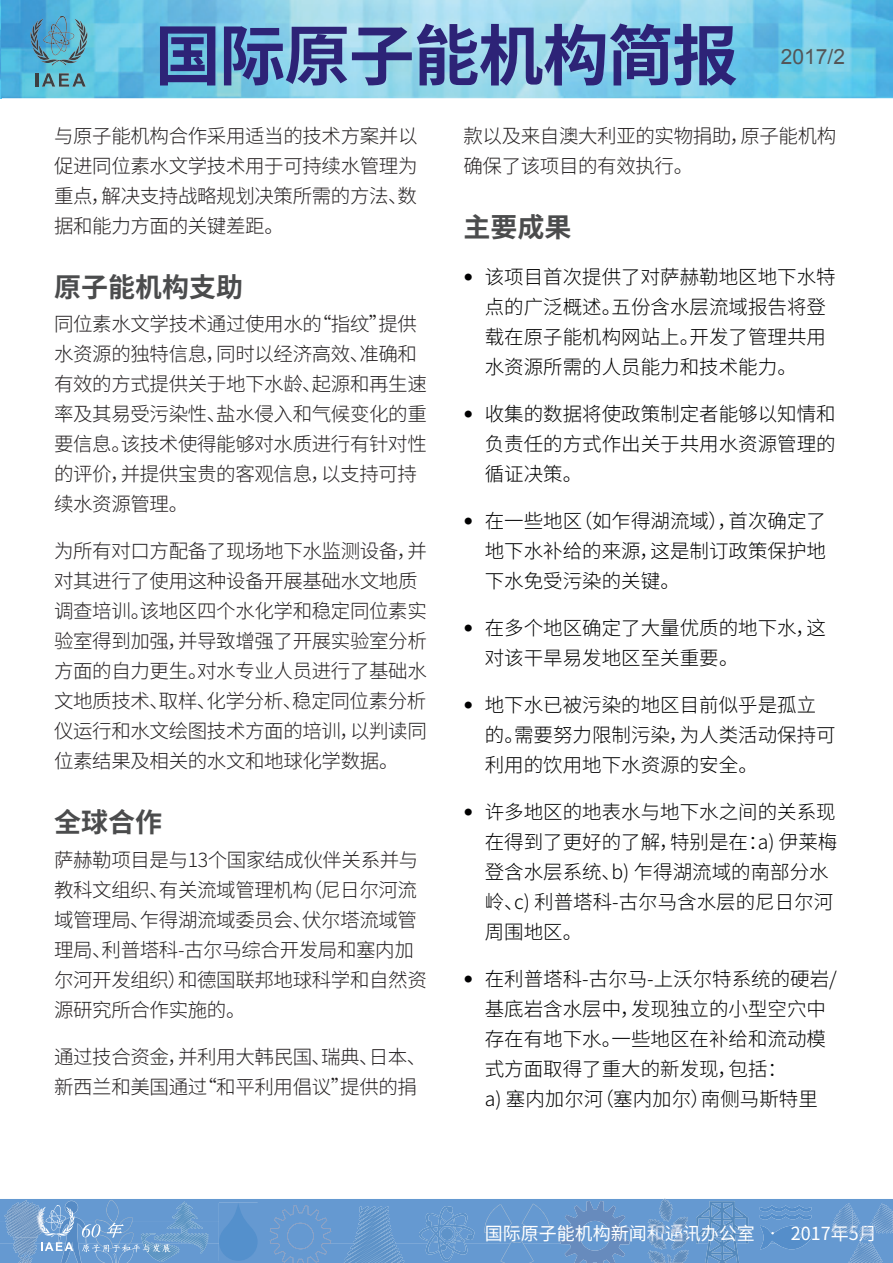
<style>
.page{position:relative;width:893px;height:1263px;background:#fff}
.page>*{position:absolute;margin:0;border:0;box-sizing:border-box;transform-origin:0 0}
.t1{font:700 66px "Noto Sans CJ Ksc";letter-spacing:-.02em;color:#2d2377}
.t2{font:700 27px "Noto Sans CJ Ksc";color:#4b4c4d}
.t3{font:21px "Arial";color:#545557}
.t4{font:300 19.5px/30px "Noto Sans CJ Ksc";letter-spacing:-.02em;color:#231f20}
.t5{font:300 19.5px/30px "Noto Sans CJ Ksc";color:#000001}
.t6{font:18px "Noto Sans CJ Ksc";color:#fff}
.s1{font-family:"Helvetica Neue";font-weight:400}
</style>
<div class="page">
<img style="left:0;top:0;width:893px;height:98px">
<svg style="left:812px;top:1202px;width:81px;height:61px;background:#699bd1"></svg>
<svg style="left:848px;top:1241px;width:35px;height:22px"></svg>
<svg style="left:30px;top:19px;width:20px;height:41px"></svg>
<svg style="left:68px;top:19px;width:19px;height:41px"></svg>
<img style="left:41px;top:59px;width:36px;height:7px">
<img style="left:43px;top:16px;width:32px;height:39px">
<svg style="left:36px;top:73px;width:2px;height:14px"></svg>
<img style="left:42px;top:73px;width:13px;height:14px">
<img style="left:59px;top:73px;width:10px;height:14px">
<img style="left:72px;top:73px;width:14px;height:14px">
<img style="left:659px;top:1198px;width:12px;height:2px">
<img style="left:871px;top:1203px;width:19px;height:30px">
<img style="left:0;top:1199px;width:32px;height:1px">
<img style="left:832px;top:1203px;width:20px;height:30px">
<svg style="left:0;top:1200px;width:812px;height:63px;background:#6a9bcf"></svg>
<h1 class="t1" style="left:155px;top:18px;width:585px">国际原子能机构简报</h1>
<p class="t3" style="left:781px;top:43px;width:66px">2017/2</p>
<p class="t4" style="left:54px;top:121px;width:365px;text-align:justify">与原子能机构合作采用适当的技术方案并以促进同位素水文学技术用于可持续水管理为重点，解决支持战略规划决策所需的方法、数据和能力方面的关键差距。</p>
<h2 class="t2" style="left:54px;top:272px;width:190px">原子能机构支助</h2>
<p class="t4" style="left:54px;top:310px;width:374px">同位素水文学技术通过使用水的“指纹”提供水资源的独特信息，同时以经济高效、准确和有效的方式提供关于地下水龄、起源和再生速率及其易受污染性、盐水侵入和气候变化的重要信息。该技术使得能够对水质进行有针对性的评价，并提供宝贵的客观信息，以支持可持续水资源管理。</p>
<p class="t4" style="left:54px;top:537px;width:374px">为所有对口方配备了现场地下水监测设备，并对其进行了使用这种设备开展基础水文地质调查培训。该地区四个水化学和稳定同位素实验室得到加强，并导致增强了开展实验室分析方面的自力更生。对水专业人员进行了基础水文地质技术、取样、化学分析、稳定同位素分析仪运行和水文绘图技术方面的培训，以判读同位素结果及相关的水文和地球化学数据。</p>
<h2 class="t2" style="left:54px;top:807px;width:109px">全球合作</h2>
<p class="t4" style="left:54px;top:845px;width:374px">萨赫勒项目是与13个国家结成伙伴关系并与教科文组织、有关流域管理机构（尼日尔河流域管理局、乍得湖流域委员会、伏尔塔流域管理局、利普塔科-古尔马综合开发局和塞内加尔河开发组织）和德国联邦地球科学和自然资源研究所合作实施的。</p>
<p class="t4" style="left:54px;top:1042px;width:374px">通过技合资金，并利用大韩民国、瑞典、日本、新西兰和美国通过“和平利用倡议”提供的捐</p>
<p class="t4" style="left:463px;top:121px;width:374px">款以及来自澳大利亚的实物捐助，原子能机构确保了该项目的有效执行。</p>
<h2 class="t2" style="left:463px;top:212px;width:109px">主要成果</h2>
<p class="t5" style="left:485px;top:263px;width:352px;text-indent:-21px"><span class="s1">•</span> 该项目首次提供了对萨赫勒地区地下水特点的广泛概述。五份含水层流域报告将登载在原子能机构网站上。开发了管理共用水资源所需的人员能力和技术能力。</p>
<p class="t5" style="left:485px;top:400px;width:352px;text-align:justify;text-indent:-21px"><span class="s1">•</span> 收集的数据将使政策制定者能够以知情和负责任的方式作出关于共用水资源管理的循证决策。</p>
<p class="t5" style="left:485px;top:507px;width:343px;text-align:justify;text-indent:-21px"><span class="s1">•</span> 在一些地区（如乍得湖流域），首次确定了地下水补给的来源，这是制订政策保护地下水免受污染的关键。</p>
<p class="t5" style="left:485px;top:614px;width:343px;text-indent:-21px"><span class="s1">•</span> 在多个地区确定了大量优质的地下水，这对该干旱易发地区至关重要。</p>
<p class="t5" style="left:485px;top:691px;width:352px;text-indent:-21px"><span class="s1">•</span> 地下水已被污染的地区目前似乎是孤立的。需要努力限制污染，为人类活动保持可利用的饮用地下水资源的安全。</p>
<p class="t5" style="left:485px;top:798px;width:354px;text-indent:-21px"><span class="s1">•</span> 许多地区的地表水与地下水之间的关系现在得到了更好的了解，特别是在：a) 伊莱梅登含水层系统、b) 乍得湖流域的南部分水岭、c) 利普塔科-古尔马含水层的尼日尔河周围地区。</p>
<p class="t5" style="left:485px;top:965px;width:354px;text-indent:-21px"><span class="s1">•</span> 在利普塔科-古尔马-上沃尔特系统的硬岩/基底岩含水层中，发现独立的小型空穴中存在有地下水。一些地区在补给和流动模式方面取得了重大的新发现，包括：<br>a) 塞内加尔河（塞内加尔）南侧马斯特里</p>
<p class="t6" style="left:485px;top:1223px;width:393px">国际原子能机构新闻和通讯办公室 • 2017年5月</p>
</div>
